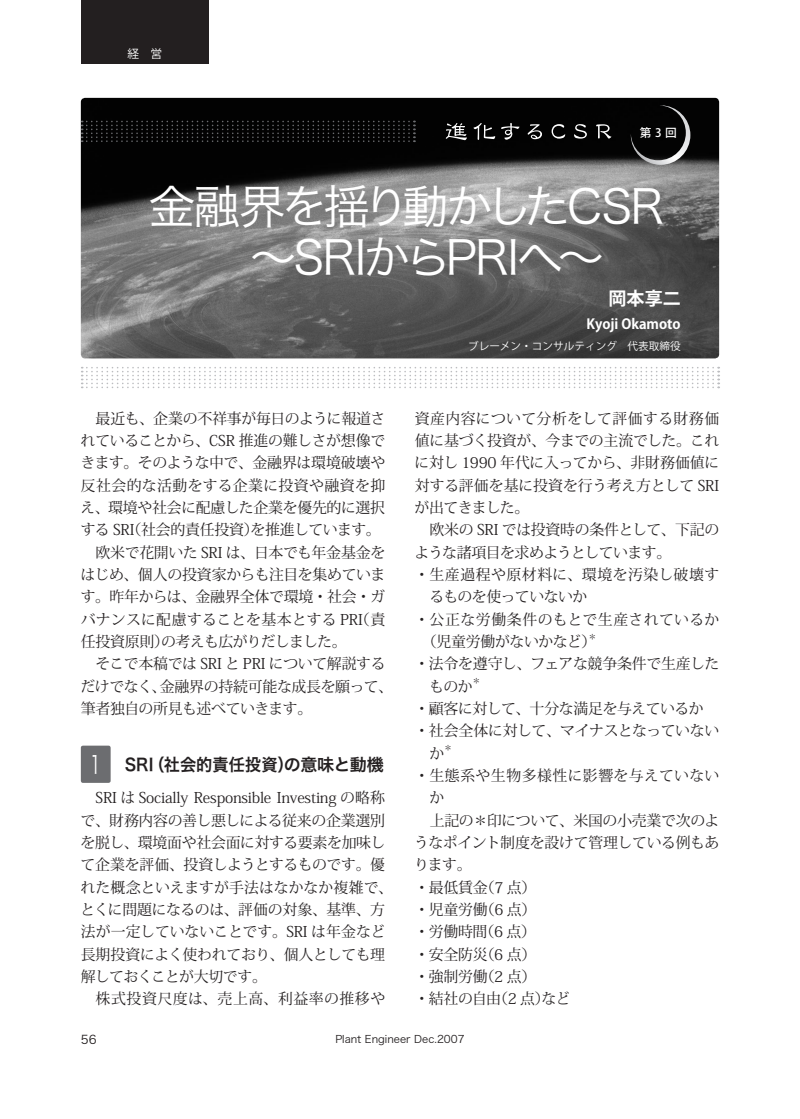
<style>
.page{position:relative;width:800px;height:1119px;background:#fff}
.page>*{position:absolute;margin:0;border:0;box-sizing:border-box;transform-origin:0 0}
.t1{font:46.8px "Hira Kaku Pro W3";letter-spacing:-.07em;color:#fff}
.t2{font:46.8px "Hira Kaku Pro W3";letter-spacing:-.05em;color:#fff}
.t3{font:700 18px "Koz Go Std";color:#fff}
.t4{font:16.95px "Hira Kaku Pro W6";color:#231f20;scale:.95 1}
.t5{font:14.85px/22.4px "Koz Min Std";letter-spacing:-.015em;color:#231f20}
.t6{font:14.85px "Koz Min Std";letter-spacing:.035em;color:#231f20}
.t7{font:14.85px "Koz Min Std";letter-spacing:-.04em;color:#231f20}
.t8{font:14.85px "Koz Min Std";letter-spacing:-.035em;color:#231f20}
.t9{font:14.85px "Koz Min Std";letter-spacing:.01em;color:#231f20}
.t10{font:14.85px "Koz Min Std";letter-spacing:.02em;color:#231f20}
.t11{font:14.85px "Koz Min Std";letter-spacing:.03em;color:#231f20}
.t12{font:14.85px "Koz Min Std";letter-spacing:.025em;color:#231f20}
.t13{font:700 13.8px "Koz Go Std";color:#fff}
.t14{font:12px "Hira Kaku Pro W3";color:#231f20}
.t15{font:11.7px "Koz Go Std";color:#fff}
.t16{font:500 11.7px "Koz Go Std";color:#fff}
.t17{font:10.65px "Koz Go Std";color:#fff}
.t18{font:10.5px "Hira Kaku Pro W3";color:#231f20}
.t19{font:8.7px "Koz Min Std";color:#231f20}
.s1{font-family:"Hira Kaku Pro W3";font-size:24.75px;color:#fff}
</style>
<div class="page">
<img style="left:81px;top:98px;width:638px;height:260px">
<svg style="left:82px;top:367px;width:637px;height:21px"></svg>
<svg style="left:82px;top:121px;width:333px;height:21px;background:#0d0d0d"></svg>
<svg style="left:630px;top:105px;width:60px;height:60px;background:#232323"></svg>
<div style="left:81px;top:0;width:127px;height:64px;background:#231f20"></div>
<svg style="left:81px;top:745px;width:30px;height:37px"></svg>
<svg style="left:445px;top:123px;width:166px;height:17px;background:#313131"></svg>
<p class="t15" style="left:127px;top:47px;width:36px">経　営</p>
<p class="t16" style="left:639px;top:125px;width:38px">第3回</p>
<h1 class="t1" style="left:149px;top:164px;width:517px">金融界を揺り動かしたCSR</h1>
<h1 class="t2" style="left:250px;top:216px;width:356px">～SRIからPRIへ～</h1>
<p class="t5" style="left:96px;top:407px;width:291px">最近も、企業の不祥事が毎日のように報道さ</p>
<p class="t5" style="left:81px;top:429px;width:306px">れていることから、CSR 推進の難しさが想像で</p>
<p class="t5" style="left:80px;top:452px;width:306px">きます。そのような中で、金融界は環境破壊や</p>
<p class="t10" style="left:81px;top:476px;width:306px">反社会的な活動をする企業に投資や融資を抑</p>
<p class="t5" style="left:80px;top:496px;width:306px">え、環境や社会に配慮した企業を優先的に選択</p>
<p class="t5" style="left:81px;top:519px;width:301px">する SRI（社会的責任投資）を推進しています。</p>
<p class="t5" style="left:95px;top:541px;width:291px">欧米で花開いた SRI は、日本でも年金基金を</p>
<p class="t5" style="left:80px;top:563px;width:306px">はじめ、個人の投資家からも注目を集めていま</p>
<p class="t5" style="left:81px;top:586px;width:306px">す。昨年からは、金融界全体で環境・社会・ガ</p>
<p class="t9" style="left:81px;top:610px;width:306px">バナンスに配慮することを基本とする PRI（責</p>
<p class="t7" style="left:81px;top:632px;width:267px">任投資原則）の考えも広がりだしました。</p>
<p class="t5" style="left:95px;top:652px;width:291px">そこで本稿では SRI と PRI について解説する</p>
<p class="t5" style="left:80px;top:675px;width:314px">だけでなく、金融界の持続可能な成長を願って、</p>
<p class="t8" style="left:81px;top:699px;width:233px">筆者独自の所見も述べていきます。</p>
<p class="t4" style="left:90px;top:749px;width:310px"><span class="s1">1</span> SRI（社会的責任投資）の意味と動機</p>
<p class="t5" style="left:80px;top:786px;width:314px;text-indent:15px">SRI は Socially Responsible Investing の略称で、財務内容の善し悪しによる従来の企業選別を脱し、環境面や社会面に対する要素を加味して企業を評価、投資しようとするものです。優れた概念といえますが手法はなかなか複雑で、とくに問題になるのは、評価の対象、基準、方法が一定していないことです。SRI は年金など長期投資によく使われており、個人としても理解しておくことが大切です。</p>
<p class="t6" style="left:96px;top:989px;width:291px">株式投資尺度は、売上高、利益率の推移や</p>
<p class="t3" style="left:608px;top:287px;width:74px">岡本享二</p>
<p class="t13" style="left:586px;top:315px;width:96px">Kyoji Okamoto</p>
<p class="t17" style="left:468px;top:339px;width:214px">ブレーメン・コンサルティング　代表取締役</p>
<p class="t5" style="left:414px;top:407px;width:306px;text-align:justify">資産内容について分析をして評価する財務価値に基づく投資が、今までの主流でした。これに対し 1990 年代に入ってから、非財務価値に対する評価を基に投資を行う考え方として SRIが出てきました。</p>
<p class="t5" style="left:429px;top:519px;width:291px">欧米の SRI では投資時の条件として、下記の</p>
<p class="t7" style="left:414px;top:543px;width:258px">ような諸項目を求めようとしています。</p>
<p class="t6" style="left:414px;top:565px;width:306px">・生産過程や原材料に、環境を汚染し破壊す</p>
<p class="t8" style="left:429px;top:587px;width:159px">るものを使っていないか</p>
<p class="t11" style="left:414px;top:610px;width:306px">・公正な労働条件のもとで生産されているか</p>
<p class="t5" style="left:422px;top:630px;width:176px">（児童労働がないかなど）</p>
<p class="t19" style="left:588px;top:631px;width:10px">＊</p>
<p class="t5" style="left:429px;top:652px;width:291px;text-indent:-15px">・法令を遵守し、フェアな競争条件で生産したものか</p>
<p class="t19" style="left:472px;top:675px;width:10px">＊</p>
<p class="t5" style="left:414px;top:697px;width:291px">・顧客に対して、十分な満足を与えているか</p>
<p class="t5" style="left:414px;top:719px;width:306px">・社会全体に対して、マイナスとなっていない</p>
<p class="t5" style="left:429px;top:742px;width:16px">か</p>
<p class="t19" style="left:444px;top:742px;width:10px">＊</p>
<p class="t12" style="left:414px;top:766px;width:306px">・生態系や生物多様性に影響を与えていない</p>
<p class="t5" style="left:429px;top:786px;width:16px">か</p>
<p class="t5" style="left:429px;top:809px;width:291px">上記の＊印について、米国の小売業で次のよ</p>
<p class="t5" style="left:414px;top:831px;width:306px">うなポイント制度を設けて管理している例もあ</p>
<p class="t5" style="left:414px;top:853px;width:59px">ります。</p>
<p class="t5" style="left:414px;top:876px;width:123px">・最低賃金（7 点）</p>
<p class="t5" style="left:414px;top:898px;width:123px">・児童労働（6 点）</p>
<p class="t5" style="left:414px;top:920px;width:123px">・労働時間（6 点）</p>
<p class="t5" style="left:414px;top:943px;width:123px">・安全防災（6 点）</p>
<p class="t5" style="left:414px;top:965px;width:123px">・強制労働（2 点）</p>
<p class="t5" style="left:414px;top:987px;width:157px">・結社の自由（2 点）など</p>
<p class="t14" style="left:81px;top:1029px;width:17px">56</p>
<p class="t18" style="left:335px;top:1029px;width:131px">Plant Engineer Dec.2007</p>
</div>
